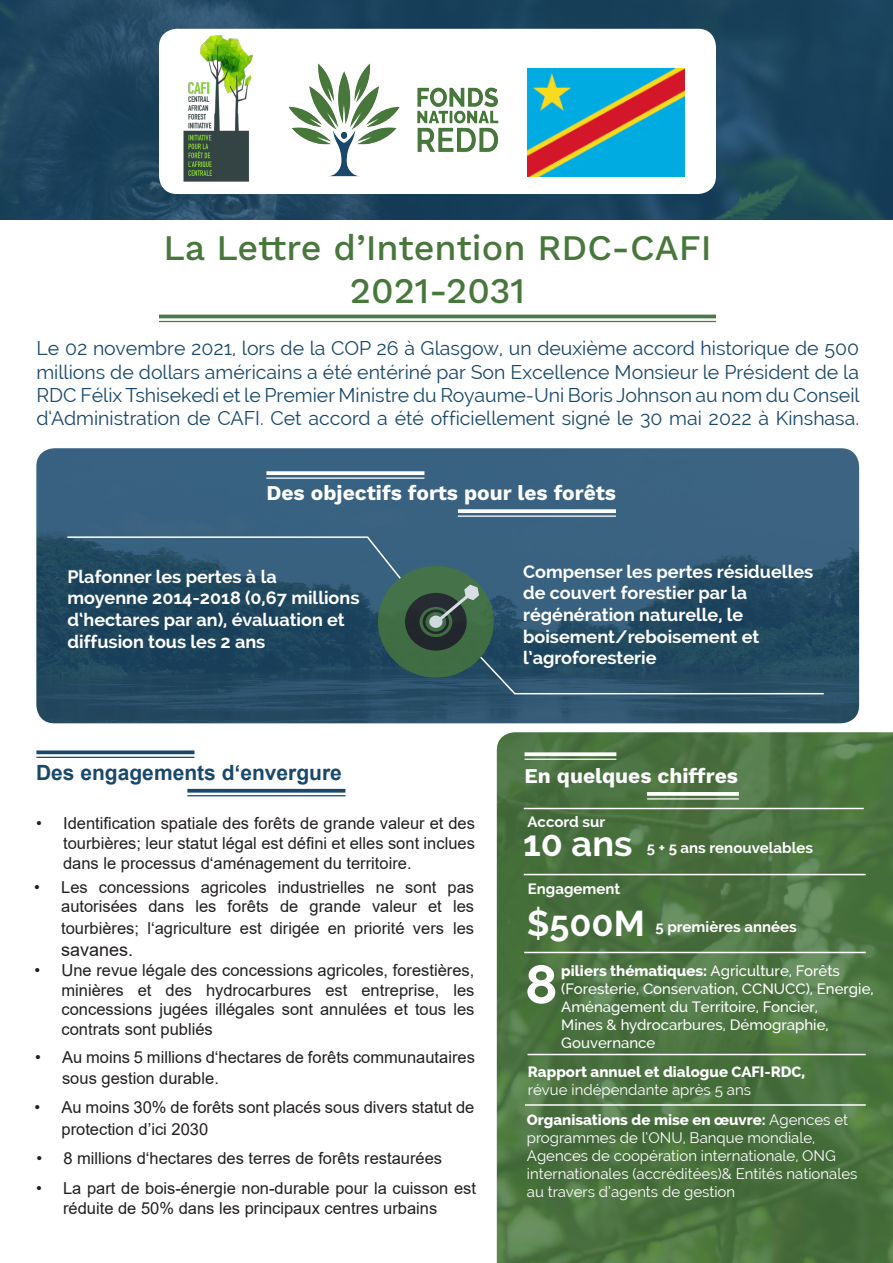
<style>
.page{position:relative;width:893px;height:1263px;background:#fff}
.page>*{position:absolute;margin:0;border:0;box-sizing:border-box;transform-origin:0 0}
.Sidebar{font:700 54px "Raleway";color:#fff}
.t1{font:500 36px/43.2px "Work Sans";color:#48773c;text-align:center}
.Sidebar-2{font:700 36px "Raleway";color:#fff}
.Subtitle{font:700 21px "Work Sans";color:#fff}
.Subtitle-2{font:700 21px "Arial";color:#19486a}
.Sidebar-3{font:700 21px "Work Sans";color:#fff}
.Intro{font:19.5px/23.4px "Raleway";color:#19486a;text-align:justify}
.Sidebar-4{font:700 18px/21.6px "Raleway";color:#fff}
.t2{font:18px "Arial";color:#231f20}
.t3{font:16.5px/19.8px "Arial";color:#231f20}
.Sidebar-5{font:500 15px/18px "Raleway";color:#fff}
.Sidebar-6{font:15px "Raleway";color:#fff}
.Sidebar-7{font:800 15px/18px "Raleway";color:#fff}
.Sidebar-8{font:700 15px "Raleway";color:#fff}
.s1{font-weight:800}
.s2{font-weight:400}
</style>
<div class="page">
<img style="left:36px;top:448px;width:823px;height:275px">
<img style="left:0;top:0;width:893px;height:219px">
<div style="left:159px;top:29px;width:557px;height:165px;background:#fff;border-radius:18px"></div>
<img style="left:183px;top:35px;width:70px;height:147px">
<img style="left:288px;top:63px;width:211px;height:114px">
<img style="left:527px;top:68px;width:157px;height:108px">
<hr style="left:159px;top:315px;width:557px;height:3px;background:#497946">
<hr style="left:159px;top:321px;width:557px;height:1px;background:#497946">
<svg style="left:266px;top:471px;width:158px;height:4px"></svg>
<hr style="left:266px;top:477px;width:158px;height:2px;background:#fff">
<svg style="left:458px;top:509px;width:158px;height:4px"></svg>
<hr style="left:458px;top:515px;width:158px;height:2px;background:#fff">
<img style="left:497px;top:732px;width:396px;height:531px">
<svg style="left:525px;top:752px;width:91px;height:4px"></svg>
<hr style="left:525px;top:759px;width:91px;height:1px;background:#fff">
<hr style="left:67px;top:536px;width:301px;height:2px;background:#fff">
<hr style="left:514px;top:693px;width:310px;height:1px;background:#fff">
<svg style="left:647px;top:792px;width:92px;height:4px"></svg>
<hr style="left:647px;top:798px;width:92px;height:1px;background:#fff">
<svg style="left:36px;top:750px;width:158px;height:4px"></svg>
<hr style="left:36px;top:757px;width:158px;height:1px;background:#19486a">
<svg style="left:187px;top:789px;width:158px;height:4px"></svg>
<hr style="left:187px;top:795px;width:158px;height:1px;background:#19486a">
<hr style="left:524px;top:874px;width:342px;height:1px;background:#fff">
<hr style="left:524px;top:808px;width:340px;height:1px;background:#fff">
<hr style="left:524px;top:952px;width:342px;height:1px;background:#fff">
<hr style="left:527px;top:1054px;width:339px;height:1px;background:#fff">
<hr style="left:525px;top:1104px;width:341px;height:2px;background:#fff">
<svg style="left:426px;top:612px;width:19px;height:19px"></svg>
<div style="left:423px;top:609px;width:25px;height:25px;border:6px solid #48773c;border-radius:50%"></div>
<div style="left:418px;top:605px;width:36px;height:34px;border:8px solid #231f20;border-radius:50%"></div>
<div style="left:412px;top:599px;width:48px;height:45px;border:10px solid #48773c;border-radius:50%"></div>
<div style="left:397px;top:584px;width:78px;height:75px;border:22px solid #231f20;border-radius:50%"></div>
<div style="left:378px;top:566px;width:116px;height:111px;border:27px solid #48773c;border-radius:50%"></div>
<svg style="left:434px;top:584px;width:46px;height:41px;background:#536e5c"></svg>
<svg style="left:479px;top:655px;width:38px;height:41px;background:#30546c"></svg>
<svg style="left:365px;top:535px;width:37px;height:45px;background:#426986"></svg>
<p class="t1" style="left:163px;top:224px;width:550px">La Lettre d’Intention RDC-CAFI<br>2021-2031</p>
<p class="Intro" style="left:36px;top:337px;width:825px">Le 02 novembre 2021, lors de la COP 26 à Glasgow, un deuxième accord historique de 500 millions de dollars américains a été entériné par Son Excellence Monsieur le Président de la RDC Félix Tshisekedi et le Premier Ministre du Royaume-Uni Boris Johnson au nom du Conseil d‘Administration de CAFI. Cet accord a été officiellement signé le 30 mai 2022 à Kinshasa.</p>
<p class="Subtitle" style="left:266px;top:477px;width:351px">Des objectifs forts pour les forêts</p>
<p class="Sidebar-4" style="left:67px;top:566px;width:294px">Plafonner les pertes à la moyenne 2014-2018 (0,67 millions d‘hectares par an), évaluation et diffusion tous les 2 ans</p>
<p class="Sidebar-4" style="left:523px;top:561px;width:292px">Compenser les pertes résiduelles de couvert forestier par la régénération naturelle, le boisement/reboisement et l’agroforesterie</p>
<p class="Subtitle-2" style="left:36px;top:758px;width:307px">Des engagements d‘envergure</p>
<p class="Sidebar-3" style="left:525px;top:760px;width:215px">En quelques chiffres</p>
<p class="t3" style="left:63px;top:813px;width:413px;text-align:justify;text-indent:-27px">• Identification spatiale des forêts de grande valeur et des tourbières; leur statut légal est défini et elles sont inclues dans le processus d‘aménagement du territoire.</p>
<p class="t3" style="left:34px;top:877px;width:441px;text-align:right">• Les concessions agricoles industrielles ne sont pas autorisées dans les forêts de grande valeur et les</p>
<p class="t3" style="left:61px;top:918px;width:414px">tourbières; l‘agriculture est dirigée en priorité vers les</p>
<p class="t2" style="left:61px;top:937px;width:74px">savanes.</p>
<p class="t3" style="left:61px;top:960px;width:414px;text-align:justify;text-indent:-27px">• Une revue légale des concessions agricoles, forestières, minières et des hydrocarbures est entreprise, les concessions jugées illégales sont annulées et tous les contrats sont publiés</p>
<p class="t3" style="left:62px;top:1046px;width:414px;line-height:21.6px;text-indent:-27px">• Au moins 5 millions d‘hectares de forêts communautaires sous gestion durable.</p>
<p class="t3" style="left:61px;top:1097px;width:414px;line-height:21.6px;text-indent:-27px">• Au moins 30% de forêts sont placés sous divers statut de protection d’ici 2030</p>
<p class="t3" style="left:36px;top:1148px;width:407px">• 8 millions d‘hectares des terres de forêts restaurées</p>
<p class="t3" style="left:63px;top:1178px;width:414px;text-indent:-27px">• La part de bois-énergie non-durable pour la cuisson est réduite de 50% dans les principaux centres urbains</p>
<p class="Sidebar-8" style="left:527px;top:813px;width:79px">Accord sur</p>
<p class="Sidebar-2" style="left:523px;top:823px;width:111px">10 ans</p>
<p class="Sidebar-8" style="left:647px;top:839px;width:168px">5 + 5 ans renouvelables</p>
<p class="Sidebar-8" style="left:528px;top:880px;width:94px">Engagement</p>
<p class="Sidebar-2" style="left:527px;top:902px;width:120px">$500M</p>
<p class="Sidebar-8" style="left:655px;top:919px;width:143px">5 premières années</p>
<p class="Sidebar" style="left:525px;top:953px;width:34px">8</p>
<p class="Sidebar-5" style="left:561px;top:962px;width:314px"><span class="s1">piliers thématiques:</span> Agriculture, Forêts (Foresterie, Conservation, CCNUCC), Energie, Aménagement du Territoire, Foncier,<br>Mines &amp; hydrocarbures, Démographie, Gouvernance</p>
<p class="Sidebar-7" style="left:528px;top:1063px;width:279px">Rapport annuel et dialogue CAFI-RDC, <span class="s2">révue indépendante après 5 ans</span></p>
<p class="Sidebar-7" style="left:527px;top:1110px;width:323px">Organisations de mise en œuvre: <span class="s2">Agences et</span></p>
<p class="Sidebar-6" style="left:527px;top:1128px;width:290px">programmes de l‘ONU, Banque mondiale,</p>
<p class="Sidebar-6" style="left:527px;top:1146px;width:311px">Agences de coopération internationale, ONG</p>
<p class="Sidebar-6" style="left:527px;top:1164px;width:332px">internationales (accréditées)&amp; Entités nationales</p>
<p class="Sidebar-6" style="left:527px;top:1182px;width:210px">au travers d’agents de gestion</p>
</div>
